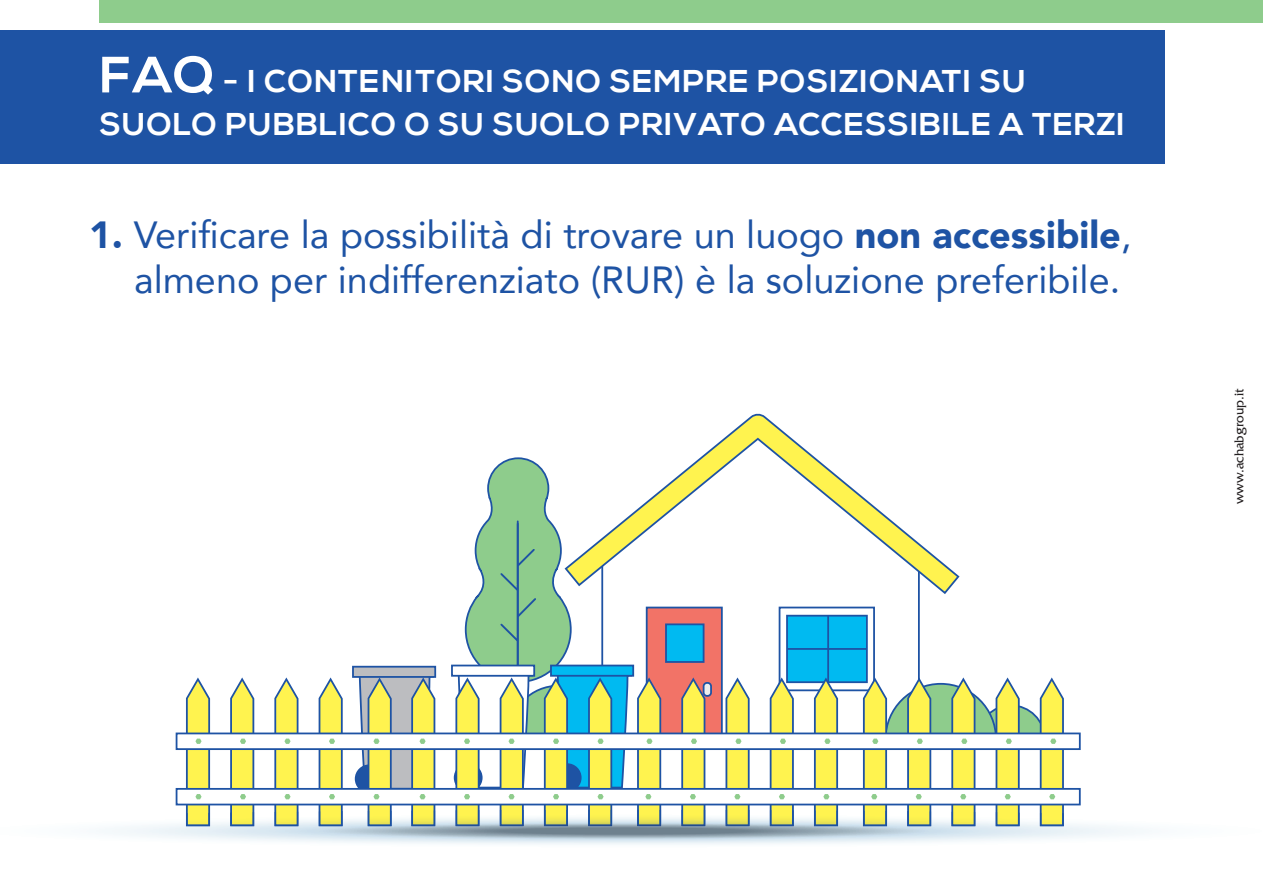
<style>
.page{position:relative;width:1263px;height:893px;background:#fff}
.page>*{position:absolute;margin:0;border:0;box-sizing:border-box;transform-origin:0 0}
.t1{font:37.8px/45px "Avenir";color:#1e53a4;text-align:right}
.t2{font:700 31.5px/42.2px "Nexa";letter-spacing:.03em;color:#fff}
.t3{font:13.5px "Fritz";color:#231f20}
.s1{font-size:51px}
.s2{font-weight:900}
</style>
<div class="page">
<div style="left:0;top:30px;width:1164px;height:134px;background:#1e53a4"></div>
<div style="left:100px;top:0;width:1163px;height:22px;background:#8ecc8c"></div>
<svg style="left:661px;top:413px;width:299px;height:182px"></svg>
<div style="left:646px;top:607px;width:77px;height:134px;background:#f27367;border:2px solid #1e53a4"></div>
<div style="left:665px;top:623px;width:39px;height:40px;background:#00baf1;border:2px solid #1e53a4"></div>
<div style="left:704px;top:683px;width:7px;height:13px;background:#edeeed;border-radius:3px"></div>
<div style="left:703px;top:682px;width:9px;height:15px;border:2px solid #1e53a4;border-radius:3px"></div>
<div style="left:355px;top:764px;width:29px;height:29px;background:#1e53a4;border:2px solid #1e53a4;border-radius:50%"></div>
<div style="left:352px;top:666px;width:84px;height:12px;background:#bcbdc0;border:2px solid #1e53a4"></div>
<div style="left:451px;top:665px;width:84px;height:12px;background:#fff;border:2px solid #1e53a4"></div>
<div style="left:176px;top:788px;width:905px;height:17px;background:#fff;border:2px solid #1e53a4"></div>
<div style="left:176px;top:732px;width:905px;height:18px;background:#fff;border:2px solid #1e53a4"></div>
<svg style="left:102px;top:810px;width:1044px;height:35px"></svg>
<svg style="left:186px;top:677px;width:24px;height:149px"></svg>
<svg style="left:230px;top:677px;width:24px;height:149px"></svg>
<svg style="left:274px;top:677px;width:24px;height:149px"></svg>
<svg style="left:319px;top:677px;width:24px;height:149px"></svg>
<svg style="left:455px;top:457px;width:206px;height:369px"></svg>
<svg style="left:359px;top:667px;width:76px;height:159px"></svg>
<svg style="left:681px;top:677px;width:24px;height:149px"></svg>
<svg style="left:725px;top:677px;width:25px;height:149px"></svg>
<svg style="left:770px;top:606px;width:294px;height:220px"></svg>
<p class="t2" style="left:100px;top:62px;width:1027px"><span class="s1">FAQ</span> - I CONTENITORI SONO SEMPRE POSIZIONATI SU<br>SUOLO PUBBLICO O SU SUOLO PRIVATO ACCESSIBILE A TERZI</p>
<p class="t1" style="left:89px;top:212px;width:1044px"><span class="s2">1.</span> Verificare la possibilità di trovare un luogo <span class="s2">non accessibile</span>, almeno per indifferenziato (RUR) è la soluzione preferibile.</p>
<p class="t3" style="left:1231px;top:504px;width:117px;rotate:-90deg">www.achabgroup.it</p>
</div>
